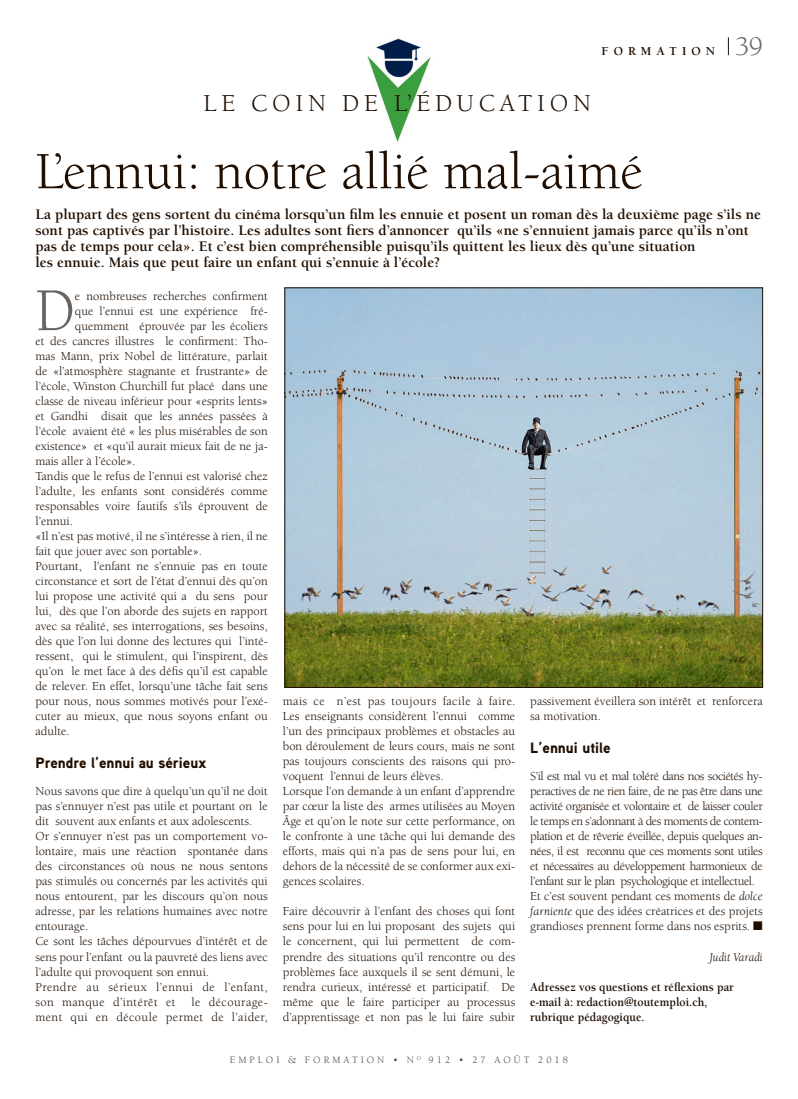
<style>
.page{position:relative;width:798px;height:1099px;background:#fff}
.page>*{position:absolute;margin:0;border:0;box-sizing:border-box;transform-origin:0 0}
.t1{font:62.5px "Berkeley";color:#696460;scale:.92 1}
.t2{font:53.75px "Berkeley";color:#200e00}
.t3{font:25px "Berkeley";letter-spacing:.19em;color:#200e00}
.t4{font:700 15px/16.2px "Berkeley";color:#200e00}
.t5{font:900 15px "Aaux Pro";color:#200e00}
.t6{font:12.5px/15px "Berkeley";color:#200e00}
.t7{font:12.5px/15px "Berkeley";letter-spacing:-.035em;color:#200e00}
.t8{font:700 12.5px/15px "Berkeley";color:#200e00;scale:.95 1}
.t9{font:12.5px/15px "Berkeley";letter-spacing:.035em;color:#200e00;text-align:right}
.t10{font:700 12.5px "Berkeley";letter-spacing:.4em;color:#200e00}
.t11{font:italic 12.5px "Berkeley";color:#200e00;scale:.95 1}
.t12{font:10px "Berkeley";letter-spacing:.3em;color:#4f4942}
.s1{font-weight:400;font-size:27.5px;color:#6d6965}
.s2{font-style:italic}
</style>
<div class="page">
<svg style="left:728px;top:37px;width:1px;height:18px"></svg>
<img style="left:367px;top:38px;width:64px;height:104px">
<img style="left:286px;top:289px;width:474px;height:396px">
<p class="t10" style="left:601px;top:45px;width:163px">FORMATION <span class="s1">39</span></p>
<h3 class="t3" style="left:203px;top:90px;width:389px">LE COIN DE L’ÉDUCATION</h3>
<h2 class="t2" style="left:35px;top:143px;width:609px">L’ennui: notre allié mal-aimé</h2>
<p class="t4" style="left:35px;top:206px;width:726px">La plupart des gens sortent du cinéma lorsqu’un film les ennuie et posent un roman dès la deuxième page s’ils ne sont pas captivés par l’histoire. Les adultes sont fiers d’annoncer qu’ils «ne s’ennuient jamais parce qu’ils n’ont pas de temps pour cela». Et c’est bien compréhensible puisqu’ils quittent les lieux dès qu’une situation<br>les ennuie. Mais que peut faire un enfant qui s’ennuie à l’école?</p>
<h1 class="t1" style="left:35px;top:277px;width:44px">D</h1>
<p class="t6" style="left:75px;top:289px;width:194px">e nombreuses recherches confirment</p>
<p class="t6" style="left:75px;top:304px;width:194px">que l’ennui est une expérience fré-</p>
<p class="t6" style="left:75px;top:319px;width:194px">quemment éprouvée par les écoliers</p>
<p class="t6" style="left:35px;top:334px;width:234px">et des cancres illustres le confirment: Tho-</p>
<p class="t6" style="left:35px;top:349px;width:234px">mas Mann, prix Nobel de littérature, parlait</p>
<p class="t6" style="left:35px;top:364px;width:234px">de «l’atmosphère stagnante et frustrante» de</p>
<p class="t6" style="left:35px;top:379px;width:234px">l’école, Winston Churchill fut placé dans une</p>
<p class="t6" style="left:35px;top:394px;width:234px">classe de niveau inférieur pour «esprits lents»</p>
<p class="t6" style="left:35px;top:409px;width:234px">et Gandhi disait que les années passées à</p>
<p class="t6" style="left:35px;top:424px;width:234px">l’école avaient été « les plus misérables de son</p>
<p class="t6" style="left:35px;top:439px;width:234px">existence» et «qu’il aurait mieux fait de ne ja-</p>
<p class="t6" style="left:35px;top:454px;width:101px">mais aller à l’école».</p>
<p class="t6" style="left:35px;top:469px;width:234px">Tandis que le refus de l’ennui est valorisé chez</p>
<p class="t6" style="left:35px;top:484px;width:234px">l’adulte, les enfants sont considérés comme</p>
<p class="t6" style="left:35px;top:499px;width:234px">responsables voire fautifs s’ils éprouvent de</p>
<p class="t6" style="left:35px;top:514px;width:39px">l’ennui.</p>
<p class="t6" style="left:35px;top:529px;width:234px">«Il n’est pas motivé, il ne s’intéresse à rien, il ne</p>
<p class="t6" style="left:35px;top:544px;width:168px">fait que jouer avec son portable».</p>
<p class="t6" style="left:35px;top:559px;width:234px">Pourtant, l’enfant ne s’ennuie pas en toute</p>
<p class="t6" style="left:35px;top:574px;width:234px">circonstance et sort de l’état d’ennui dès qu’on</p>
<p class="t6" style="left:35px;top:589px;width:234px">lui propose une activité qui a du sens pour</p>
<p class="t6" style="left:35px;top:604px;width:234px">lui, dès que l’on aborde des sujets en rapport</p>
<p class="t6" style="left:35px;top:619px;width:234px">avec sa réalité, ses interrogations, ses besoins,</p>
<p class="t6" style="left:35px;top:634px;width:234px">dès que l’on lui donne des lectures qui l’inté-</p>
<p class="t6" style="left:35px;top:649px;width:234px">ressent, qui le stimulent, qui l’inspirent, dès</p>
<p class="t6" style="left:35px;top:664px;width:234px">qu’on le met face à des défis qu’il est capable</p>
<p class="t6" style="left:35px;top:679px;width:234px">de relever. En effet, lorsqu’une tâche fait sens</p>
<p class="t6" style="left:35px;top:694px;width:234px">pour nous, nous sommes motivés pour l’exé-</p>
<p class="t6" style="left:35px;top:709px;width:234px">cuter au mieux, que nous soyons enfant ou</p>
<p class="t6" style="left:35px;top:724px;width:36px">adulte.</p>
<p class="t5" style="left:35px;top:753px;width:172px">Prendre l’ennui au sérieux</p>
<p class="t6" style="left:35px;top:784px;width:234px">Nous savons que dire à quelqu’un qu’il ne doit pas s’ennuyer n’est pas utile et pourtant on le dit souvent aux enfants et aux adolescents.<br>Or s’ennuyer n’est pas un comportement vo&shy;lontaire, mais une réaction spontanée dans des circonstances où nous ne nous sentons pas stimulés ou concernés par les activités qui nous entourent, par les discours qu’on nous adresse, par les relations humaines avec notre entourage.<br>Ce sont les tâches dépourvues d’intérêt et de sens pour l’enfant ou la pauvreté des liens avec l’adulte qui provoquent son ennui.<br>Prendre au sérieux l’ennui de l’enfant, son manque d’intérêt et</p>
<p class="t9" style="left:35px;top:994px;width:234px">le décourage-<br>ment qui en découle permet de l’aider,</p>
<p class="t6" style="left:283px;top:694px;width:234px">mais ce n’est pas toujours facile à faire.<br>Les enseignants considèrent l’ennui comme l’un des principaux problèmes et obstacles au bon déroulement de leurs cours, mais ne sont pas toujours conscients des raisons qui pro&shy;voquent l’ennui de leurs élèves.<br>Lorsque l’on demande à un enfant d’apprendre par cœur la liste des armes utilisées au Moyen Âge et qu’on le note sur cette performance, on le confronte à une tâche qui lui demande des efforts, mais qui n’a pas de sens pour lui, en dehors de la nécessité de se conformer aux exi&shy;gences scolaires.</p>
<p class="t6" style="left:283px;top:904px;width:234px;text-align:justify">Faire découvrir à l’enfant des choses qui font sens pour lui en lui proposant des sujets qui le concernent, qui lui permettent de com&shy;prendre des situations qu’il rencontre ou des problèmes face auxquels il se sent démuni, le rendra curieux, intéressé et participatif. De même que le faire participer au processus d’apprentissage et non pas le lui faire subir</p>
<p class="t6" style="left:530px;top:694px;width:234px">passivement éveillera son intérêt et renforcera sa motivation.</p>
<p class="t5" style="left:530px;top:738px;width:82px">L’ennui utile</p>
<p class="t7" style="left:530px;top:769px;width:234px">S’il est mal vu et mal toléré dans nos sociétés hy&shy;peractives de ne rien faire, de ne pas être dans une activité organisée et volontaire et de laisser couler le temps en s’adonnant à des moments de contem&shy;plation et de rêverie éveillée, depuis quelques an&shy;nées, il est reconnu que ces moments sont utiles et nécessaires au développement harmonieux de l’enfant sur le plan psychologique et intellectuel.<br>Et c’est souvent pendant ces moments de <span class="s2">dolce farniente</span> que des idées créatrices et des projets grandioses prennent forme dans nos esprits. ■</p>
<p class="t11" style="left:709px;top:950px;width:58px">Judit Varadi</p>
<p class="t8" style="left:530px;top:979px;width:216px">Adressez vos questions et réflexions par e-mail à: redaction@toutemploi.ch, rubrique pédagogique.</p>
<p class="t12" style="left:230px;top:1054px;width:339px">EMPLOI &amp; FORMATION • N <sup>O</sup> 912 • 27 AOÛT 2018</p>
</div>
